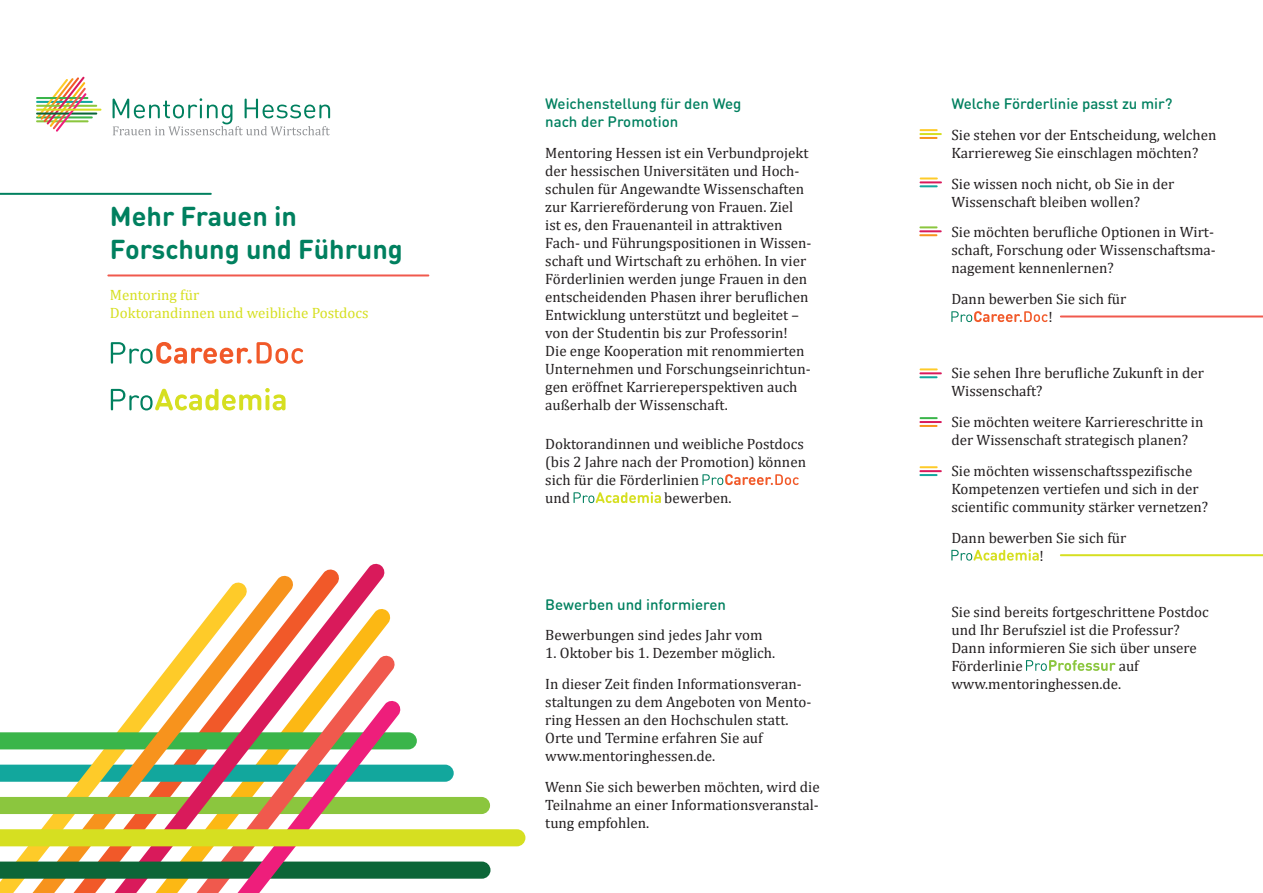
<style>
.page{position:relative;width:1263px;height:893px;background:#fff}
.page>*{position:absolute;margin:0;border:0;box-sizing:border-box;transform-origin:0 0}
.t1{font:700 27px/32.4px "DIN Round OT";color:#00805f}
.t2{font:15px/18px "Cambria";color:#231f20}
.t3{font:500 15px/18px "DIN Round OT";color:#00805f}
.t4{font:15px/18px "Cambria";color:#d6df21}
</style>
<div class="page">
<hr style="left:107px;top:274px;width:322px;height:2px;background:#f0594d">
<svg style="left:0;top:193px;width:212px;height:2px"></svg>
<svg style="left:113px;top:98px;width:217px;height:37px"></svg>
<hr style="left:36px;top:120px;width:53px;height:2px;background:#8bc63e">
<hr style="left:36px;top:116px;width:57px;height:2px;background:#3ab54a">
<hr style="left:36px;top:101px;width:57px;height:2px;background:#12a79d">
<hr style="left:36px;top:97px;width:52px;height:2px;background:#3ab54a">
<hr style="left:36px;top:105px;width:61px;height:2px;background:#8bc63e">
<hr style="left:36px;top:113px;width:61px;height:2px;background:#0c6638">
<svg style="left:37px;top:77px;width:50px;height:55px"></svg>
<hr style="left:36px;top:109px;width:65px;height:2px;background:#d6df21">
<svg style="left:111px;top:342px;width:192px;height:22px"></svg>
<svg style="left:111px;top:388px;width:175px;height:22px"></svg>
<svg style="left:401px;top:765px;width:53px;height:17px"></svg>
<svg style="left:0;top:749px;width:18px;height:144px"></svg>
<svg style="left:0;top:732px;width:417px;height:17px"></svg>
<svg style="left:18px;top:732px;width:51px;height:161px"></svg>
<div style="left:0;top:797px;width:490px;height:17px;background:#8bc63e"></div>
<svg style="left:69px;top:563px;width:316px;height:330px"></svg>
<svg style="left:0;top:861px;width:490px;height:18px"></svg>
<svg style="left:146px;top:700px;width:255px;height:193px"></svg>
<div style="left:0;top:829px;width:525px;height:17px;background:#d6df21"></div>
<svg style="left:702px;top:474px;width:97px;height:11px"></svg>
<svg style="left:573px;top:492px;width:88px;height:11px"></svg>
<svg style="left:951px;top:311px;width:96px;height:11px"></svg>
<svg style="left:951px;top:549px;width:88px;height:12px"></svg>
<svg style="left:1026px;top:660px;width:89px;height:11px"></svg>
<svg style="left:919px;top:129px;width:19px;height:2px"></svg>
<svg style="left:919px;top:137px;width:18px;height:2px"></svg>
<hr style="left:919px;top:133px;width:23px;height:2px;background:#d6df21">
<svg style="left:920px;top:177px;width:18px;height:2px"></svg>
<svg style="left:919px;top:185px;width:19px;height:2px"></svg>
<hr style="left:919px;top:181px;width:23px;height:2px;background:#d91a5b">
<svg style="left:919px;top:226px;width:18px;height:2px"></svg>
<svg style="left:919px;top:234px;width:18px;height:2px"></svg>
<hr style="left:919px;top:230px;width:23px;height:2px;background:#d91a5b">
<svg style="left:919px;top:368px;width:19px;height:2px"></svg>
<svg style="left:919px;top:376px;width:18px;height:2px"></svg>
<hr style="left:919px;top:372px;width:23px;height:2px;background:#d91a5b">
<svg style="left:919px;top:417px;width:19px;height:2px"></svg>
<svg style="left:919px;top:425px;width:18px;height:2px"></svg>
<hr style="left:919px;top:421px;width:23px;height:2px;background:#d91a5b">
<svg style="left:919px;top:466px;width:19px;height:2px"></svg>
<svg style="left:919px;top:474px;width:18px;height:2px"></svg>
<hr style="left:919px;top:470px;width:23px;height:2px;background:#d91a5b">
<svg style="left:1060px;top:315px;width:203px;height:2px"></svg>
<svg style="left:1060px;top:554px;width:203px;height:2px"></svg>
<h1 class="t1" style="left:110px;top:200px;width:294px">Mehr Frauen in<br>Forschung und Führung</h1>
<p class="t4" style="left:110px;top:286px;width:260px">Mentoring für<br>Doktorandinnen und weibliche Postdocs</p>
<p class="t3" style="left:545px;top:94px;width:198px">Weichenstellung für den Weg nach der Promotion</p>
<p class="t2" style="left:545px;top:144px;width:268px">Mentoring Hessen ist ein Verbundprojekt der hessischen Universitäten und Hoch&shy;schulen für Angewandte Wissenschaften zur Karriereförderung von Frauen. Ziel ist es, den Frauenanteil in attraktiven Fach- und Führungspositionen in Wissen&shy;schaft und Wirtschaft zu erhöhen. In vier Förderlinien werden junge Frauen in den entscheidenden Phasen ihrer beruflichen Entwicklung unterstützt und begleitet – von der Studentin bis zur Professorin!<br>Die enge Kooperation mit renommierten Unternehmen und Forschungseinrichtun&shy;gen eröffnet Karriereperspektiven auch außerhalb der Wissenschaft.</p>
<p class="t2" style="left:545px;top:435px;width:262px">Doktorandinnen und weibliche Postdocs (bis 2 Jahre nach der Promotion) können sich für die Förderlinien<br>und</p>
<p class="t2" style="left:664px;top:489px;width:69px">bewerben.</p>
<p class="t3" style="left:545px;top:595px;width:182px">Bewerben und informieren</p>
<p class="t2" style="left:545px;top:626px;width:219px">Bewerbungen sind jedes Jahr vom</p>
<p class="t2" style="left:545px;top:638px;width:258px;line-height:30.8px">1. Oktober bis 1. Dezember möglich.<br>In dieser Zeit finden Informationsveran-</p>
<p class="t2" style="left:545px;top:693px;width:268px">staltungen zu dem Angeboten von Mento&shy;ring Hessen an den Hochschulen statt.<br>Orte und Termine erfahren Sie auf www.mentoringhessen.de.</p>
<p class="t2" style="left:545px;top:778px;width:276px;text-align:justify">Wenn Sie sich bewerben möchten, wird die Teilnahme an einer Informationsveranstal&shy;tung empfohlen.</p>
<p class="t3" style="left:951px;top:94px;width:223px">Welche Förderlinie passt zu mir?</p>
<p class="t2" style="left:951px;top:126px;width:267px">Sie stehen vor der Entscheidung, welchen<br>Karriereweg Sie einschlagen möchten?</p>
<p class="t2" style="left:951px;top:174px;width:224px">Sie wissen noch nicht, ob Sie in der<br>Wissenschaft bleiben wollen?</p>
<p class="t2" style="left:951px;top:223px;width:266px;text-align:justify">Sie möchten berufliche Optionen in Wirt&shy;schaft, Forschung oder Wissenschaftsma&shy;nagement kennenlernen?</p>
<p class="t2" style="left:1048px;top:290px;width:80px;text-indent:-97px">Dann bewerben Sie sich für !</p>
<p class="t2" style="left:951px;top:364px;width:254px">Sie sehen Ihre berufliche Zukunft in der<br>Wissenschaft?</p>
<p class="t2" style="left:951px;top:413px;width:254px">Sie möchten weitere Karriereschritte in der Wissenschaft strategisch planen?</p>
<p class="t2" style="left:951px;top:462px;width:258px">Sie möchten wissenschaftsspezifische<br>Kompetenzen vertiefen und sich in der scientific community stärker vernetzen?</p>
<p class="t2" style="left:951px;top:528px;width:176px;text-align:center">Dann bewerben Sie sich für !</p>
<p class="t2" style="left:951px;top:603px;width:259px">Sie sind bereits fortgeschrittene Postdoc und Ihr Berufsziel ist die Professur?<br>Dann informieren Sie sich über unsere Förderlinie</p>
<p class="t2" style="left:951px;top:657px;width:189px;text-indent:167px">auf www.mentoringhessen.de.</p>
</div>
